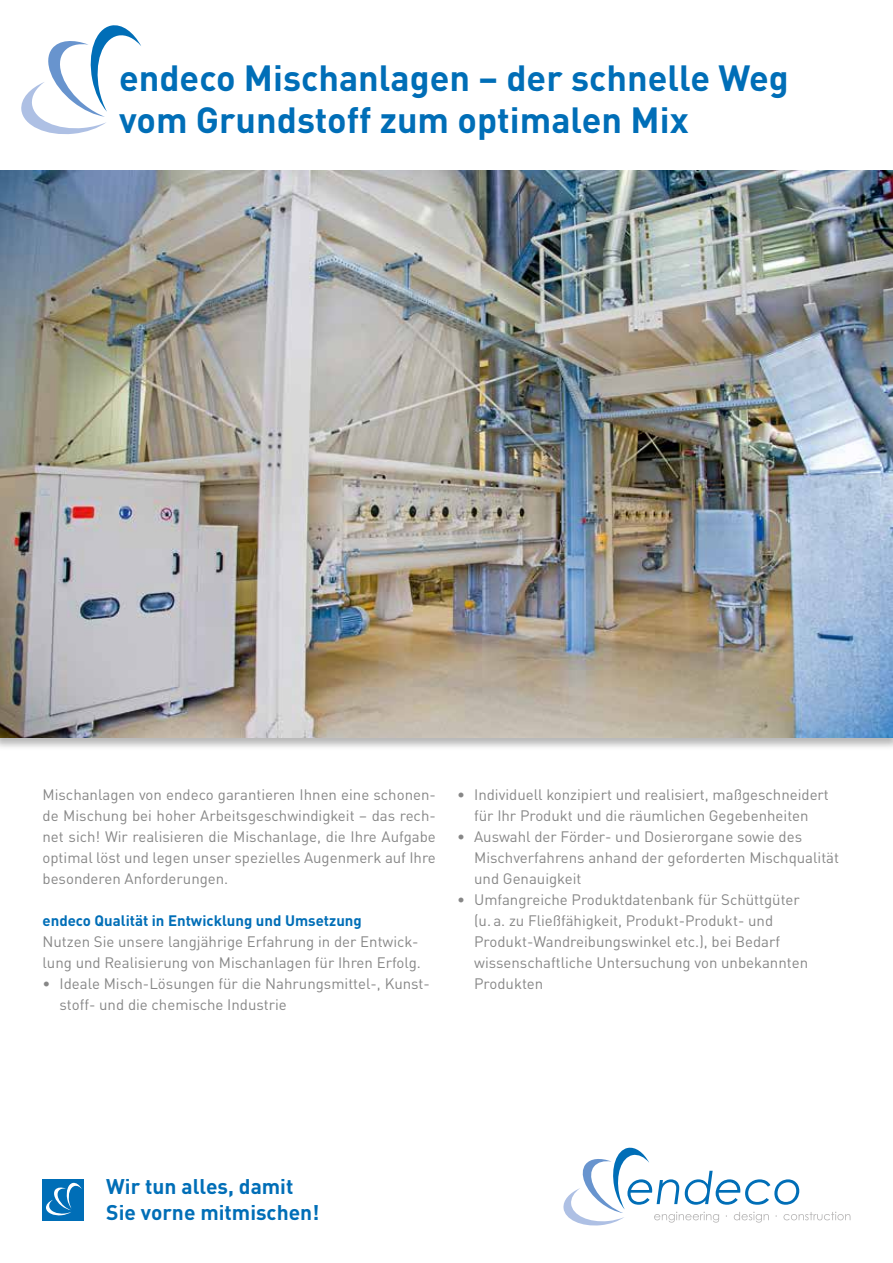
<style>
.page{position:relative;width:893px;height:1263px;background:#fff}
.page>*{position:absolute;margin:0;border:0;box-sizing:border-box;transform-origin:0 0}
.t1{font:700 36px/42px "DIN Pro";color:#006eb7}
.t2{font:700 21px/26px "DIN Pro";color:#006eb7}
.t3{font:15px/21px "DIN Pro";color:#878787}
.t4{font:700 15px "DIN Pro";color:#006eb7}
</style>
<div class="page">
<div style="left:0;top:725px;width:893px;height:26px;background:#000;opacity:.3"></div>
<img style="left:0;top:170px;width:893px;height:567px">
<svg style="left:563px;top:1147px;width:287px;height:79px"></svg>
<div style="left:43px;top:1178px;width:41px;height:42px;background:#006eb7"></div>
<svg style="left:46px;top:1182px;width:36px;height:34px"></svg>
<svg style="left:21px;top:25px;width:120px;height:109px"></svg>
<h1 class="t1" style="left:119px;top:53px;width:671px">endeco Mischanlagen – der schnelle Weg vom Grundstoff zum optimalen Mix</h1>
<p class="t3" style="left:43px;top:783px;width:395px;text-align:justify">Mischanlagen von endeco garantieren Ihnen eine schonen&shy;de Mischung bei hoher Arbeitsgeschwindigkeit – das rech&shy;net sich! Wir realisieren die Mischanlage, die Ihre Aufgabe optimal löst und legen unser spezielles Augenmerk auf Ihre besonderen Anforderungen.</p>
<p class="t4" style="left:43px;top:908px;width:321px">endeco Qualität in Entwicklung und Umsetzung</p>
<p class="t3" style="left:43px;top:930px;width:380px">Nutzen Sie unsere langjährige Erfahrung in der Entwick&shy;lung und Realisierung von Mischanlagen für Ihren Erfolg.</p>
<p class="t3" style="left:60px;top:972px;width:372px;text-indent:-17px">• Ideale Misch-Lösungen für die Nahrungsmittel-, Kunst&shy;stoff- und die chemische Industrie</p>
<p class="t3" style="left:457px;top:783px;width:373px;text-align:center">• Individuell konzipiert und realisiert, maßgeschneidert für Ihr Produkt und die räumlichen Gegebenheiten</p>
<p class="t3" style="left:474px;top:825px;width:366px;text-indent:-17px">• Auswahl der Förder- und Dosierorgane sowie des<br>Mischverfahrens anhand der geforderten Mischqualität und Genauigkeit</p>
<p class="t3" style="left:474px;top:888px;width:335px;text-indent:-17px">• Umfangreiche Produktdatenbank für Schüttgüter (u. a. zu Fließfähigkeit, Produkt-Produkt- und Produkt-Wandreibungswinkel etc.), bei Bedarf wissenschaftliche Untersuchung von unbekannten Produkten</p>
<h2 class="t2" style="left:106px;top:1171px;width:215px">Wir tun alles, damit<br>Sie vorne mitmischen!</h2>
</div>
